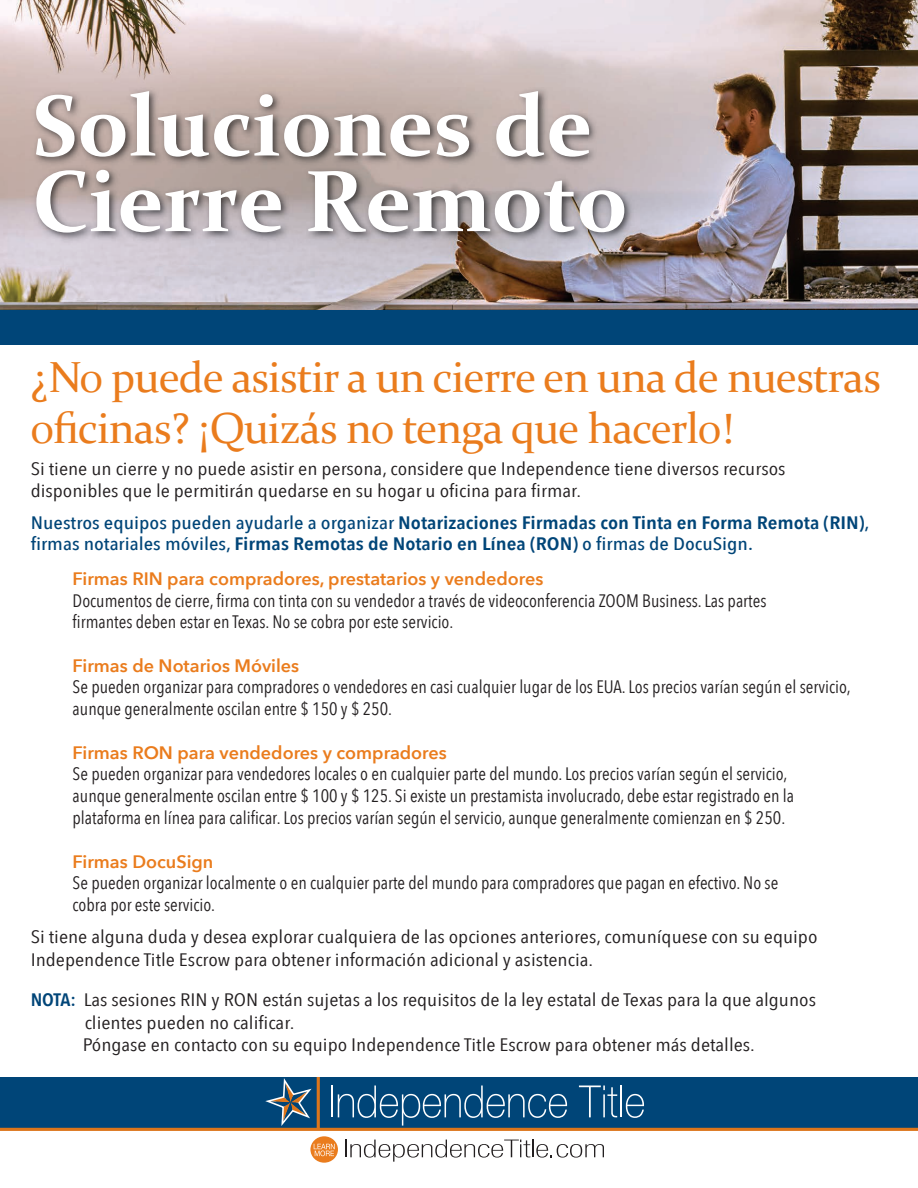
<style>
.page{position:relative;width:918px;height:1188px;background:#fff}
.page>*{position:absolute;margin:0;border:0;box-sizing:border-box;transform-origin:0 0}
.t1{font:700 87.45px/75.6px "Constantia";color:#fff}
.t2{font:43.5px/51px "Constantia";letter-spacing:-.015em;color:#ea7c1d}
.t3{font:18px/21.6px "Avenir Next Condensed";color:#231f20}
.t4{font:18px/22.5px "Avenir Next Condensed";color:#231f20;scale:1.2 1}
.t5{font:500 18px/21.6px "Avenir Next Condensed";color:#004578;scale:1.2 1}
.t6{font:600 18px "Avenir Next";color:#ea7c1d}
.s1{font-weight:600}
.s2{font-weight:600;color:#004578}
</style>
<div class="page">
<div style="left:0;top:1077px;width:918px;height:51px;background:#004578"></div>
<hr style="left:331px;top:1086px;width:2px;height:31px;background:#fff">
<svg style="left:338px;top:1086px;width:229px;height:40px"></svg>
<svg style="left:579px;top:1086px;width:38px;height:31px"></svg>
<hr style="left:620px;top:1086px;width:2px;height:31px;background:#fff">
<svg style="left:626px;top:1094px;width:18px;height:24px"></svg>
<svg style="left:265px;top:1078px;width:47px;height:48px"></svg>
<hr style="left:317px;top:1077px;width:3px;height:53px;background:#dc751b">
<svg style="left:345px;top:1140px;width:259px;height:22px"></svg>
<svg style="left:310px;top:1136px;width:28px;height:27px"></svg>
<svg style="left:314px;top:1144px;width:21px;height:12px"></svg>
<hr style="left:0;top:1128px;width:918px;height:3px;background:#dc751b">
<img style="left:0;top:0;width:918px;height:310px">
<img style="left:26px;top:76px;width:614px;height:189px">
<div style="left:0;top:310px;width:918px;height:35px;background:#004578"></div>
<h1 class="t1" style="left:32px;top:84px;width:597px">Soluciones de<br>Cierre Remoto</h1>
<h2 class="t2" style="left:31px;top:350px;width:852px">¿No puede asistir a un cierre en una de nuestras oficinas? ¡Quizás no tenga que hacerlo!</h2>
<p class="t4" style="left:31px;top:457px;width:631px;line-height:21.6px">Si tiene un cierre y no puede asistir en persona, considere que Independence tiene diversos recursos disponibles que le permitirán quedarse en su hogar u oficina para firmar.</p>
<p class="t5" style="left:31px;top:512px;width:701px">Nuestros equipos pueden ayudarle a organizar <span class="s1">Notarizaciones Firmadas con Tinta en Forma Remota (RIN)</span>, firmas notariales móviles, <span class="s1">Firmas Remotas de Notario en Línea (RON)</span> o firmas de DocuSign.</p>
<p class="t6" style="left:73px;top:563px;width:472px">Firmas RIN para compradores, prestatarios y vendedores</p>
<p class="t3" style="left:73px;top:589px;width:695px">Documentos de cierre, firma con tinta con su vendedor a través de videoconferencia ZOOM Business. Las partes firmantes deben estar en Texas. No se cobra por este servicio.</p>
<p class="t6" style="left:73px;top:650px;width:228px">Firmas de Notarios Móviles</p>
<p class="t3" style="left:73px;top:675px;width:780px">Se pueden organizar para compradores o vendedores en casi cualquier lugar de los EUA. Los precios varían según el servicio, aunque generalmente oscilan entre $ 150 y $ 250.</p>
<p class="t6" style="left:73px;top:737px;width:376px">Firmas RON para vendedores y compradores</p>
<p class="t3" style="left:73px;top:763px;width:723px">Se pueden organizar para vendedores locales o en cualquier parte del mundo. Los precios varían según el servicio, aunque generalmente oscilan entre $ 100 y $ 125. Si existe un prestamista involucrado, debe estar registrado en la plataforma en línea para calificar. Los precios varían según el servicio, aunque generalmente comienzan en $ 250.</p>
<p class="t6" style="left:73px;top:846px;width:142px">Firmas DocuSign</p>
<p class="t3" style="left:73px;top:871px;width:707px">Se pueden organizar localmente o en cualquier parte del mundo para compradores que pagan en efectivo. No se cobra por este servicio.</p>
<p class="t4" style="left:31px;top:925px;width:657px">Si tiene alguna duda y desea explorar cualquiera de las opciones anteriores, comuníquese con su equipo<br>Independence Title Escrow para obtener información adicional y asistencia.</p>
<p class="t4" style="left:83px;top:988px;width:613px;text-indent:-52px"><span class="s2">NOTA:</span> Las sesiones RIN y RON están sujetas a los requisitos de la ley estatal de Texas para la que algunos clientes pueden no calificar.<br>Póngase en contacto con su equipo Independence Title Escrow para obtener más detalles.</p>
</div>
